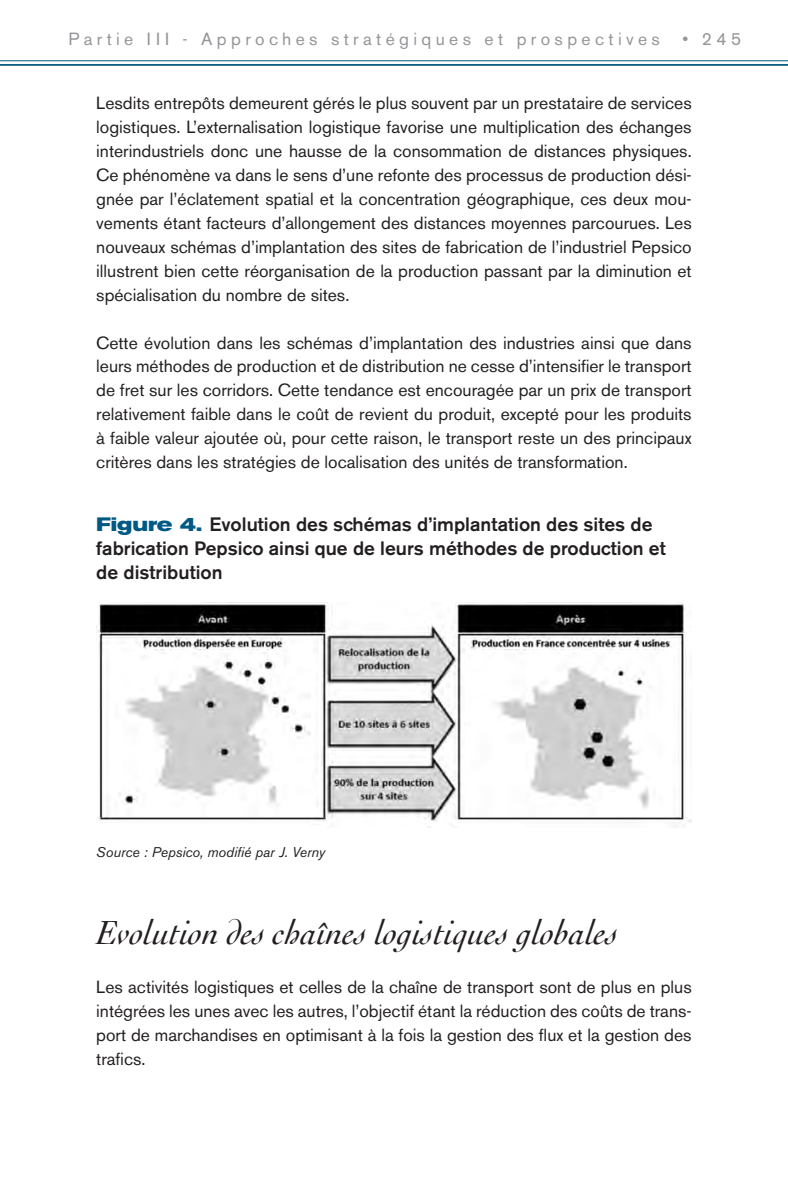
<style>
.page{position:relative;width:788px;height:1185px;background:#fff}
.page>*{position:absolute;margin:0;border:0;box-sizing:border-box;transform-origin:0 0}
.Sous-titre_2{font:italic 35px "Cochin";color:#231f20}
.Titre_tableau{font:500 19.25px/24px "Akzidenz Grotesk BE";color:#231f20}
.texte_courant{font:17.5px/24px "Akzidenz Grotesk BE";color:#231f20;text-align:justify}
.t1{font:17.5px "Akzidenz Grotesk BE";letter-spacing:.25em;color:#939598}
.source{font:italic 14px "Akzidenz Grotesk BE";color:#231f20}
.s1{font-weight:700;font-stretch:expanded;color:#005983}
</style>
<div class="page">
<hr style="left:0;top:60px;width:788px;height:1px;background:#005983">
<hr style="left:0;top:64px;width:788px;height:2px;background:#005983">
<img style="left:96px;top:602px;width:596px;height:226px">
<p class="t1" style="left:68px;top:28px;width:593px">Partie III - Approches stratégiques et prospectives</p>
<p class="t1" style="left:682px;top:28px;width:60px">• 245</p>
<p class="texte_courant" style="left:96px;top:91px;width:597px">Lesdits entrepôts demeurent gérés le plus souvent par un prestataire de services logistiques. L’externalisation logistique favorise une multiplication des échanges interindustriels donc une hausse de la consommation de distances physiques.<br>Ce phénomène va dans le sens d’une refonte des processus de production dési&shy;gnée par l’éclatement spatial et la concentration géographique, ces deux mou&shy;vements étant facteurs d’allongement des distances moyennes parcourues. Les nouveaux schémas d’implantation des sites de fabrication de l’industriel Pepsico illustrent bien cette réorganisation de la production passant par la diminution et spécialisation du nombre de sites.</p>
<p class="texte_courant" style="left:96px;top:330px;width:597px">Cette évolution dans les schémas d’implantation des industries ainsi que dans leurs méthodes de production et de distribution ne cesse d’intensifier le transport de fret sur les corridors. Cette tendance est encouragée par un prix de transport relativement faible dans le coût de revient du produit, excepté pour les produits à faible valeur ajoutée où, pour cette raison, le transport reste un des principaux critères dans les stratégies de localisation des unités de transformation.</p>
<p class="Titre_tableau" style="left:96px;top:512px;width:571px"><span class="s1">Figure 4.</span> Evolution des schémas d’implantation des sites de fabrication Pepsico ainsi que de leurs méthodes de production et de distribution</p>
<p class="source" style="left:96px;top:843px;width:231px">Source : Pepsico, modifié par J. Verny</p>
<p class="Sous-titre_2" style="left:96px;top:913px;width:524px">Evolution des chaînes logistiques globales</p>
<p class="texte_courant" style="left:96px;top:975px;width:597px">Les activités logistiques et celles de la chaîne de transport sont de plus en plus intégrées les unes avec les autres, l’objectif étant la réduction des coûts de trans&shy;port de marchandises en optimisant à la fois la gestion des flux et la gestion des trafics.</p>
</div>
